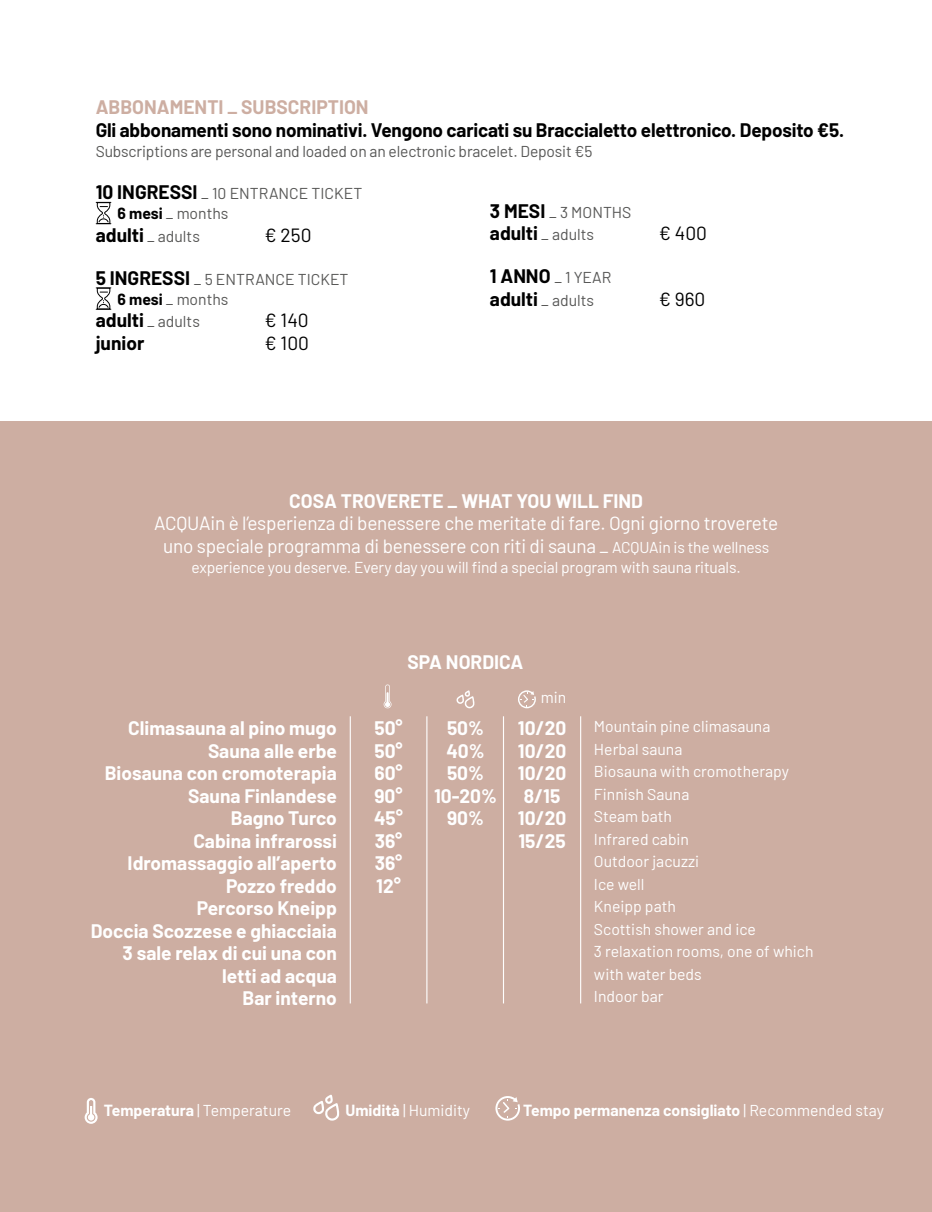
<style>
.page{position:relative;width:932px;height:1212px;background:#fff}
.page>*{position:absolute;margin:0;border:0;box-sizing:border-box;transform-origin:0 0}
.t1{font:700 19.12px/22.5px "Barlow";color:#fff;text-align:center}
.t2{font:19.12px/22.5px "Barlow";letter-spacing:-.01em;color:#fff;text-align:center}
.t3{font:700 19.12px "Barlow";letter-spacing:-.01em;color:#000}
.t4{font:700 19.12px "Barlow";color:#cdaea2}
.t5{font:19.12px "Barlow";color:#000}
.t6{font:15.75px/22.5px "Barlow";color:#fff}
.t7{font:15.75px/20.2px "Barlow";color:#575756}
.t8{font:700 15.75px "Barlow";color:#fff}
.s1{font-weight:700;font-size:19.12px;color:#000}
.s2{font-weight:700;color:#000}
.s3{font-size:15.75px}
.s4{font-weight:700}
.s5{font-weight:400}
</style>
<div class="page">
<div style="left:0;top:421px;width:931px;height:791px;background:#cdaea2"></div>
<svg style="left:456px;top:690px;width:19px;height:18px"></svg>
<svg style="left:518px;top:690px;width:17px;height:18px"></svg>
<hr style="left:502px;top:716px;width:2px;height:287px;background:#fff">
<hr style="left:426px;top:716px;width:1px;height:287px;background:#fff">
<hr style="left:349px;top:716px;width:2px;height:287px;background:#fff">
<hr style="left:580px;top:716px;width:1px;height:287px;background:#fff">
<svg style="left:383px;top:684px;width:8px;height:24px"></svg>
<svg style="left:96px;top:202px;width:15px;height:22px"></svg>
<svg style="left:96px;top:287px;width:15px;height:23px"></svg>
<svg style="left:85px;top:1098px;width:13px;height:26px"></svg>
<svg style="left:313px;top:1095px;width:27px;height:25px"></svg>
<svg style="left:495px;top:1096px;width:25px;height:24px"></svg>
<p class="t4" style="left:96px;top:93px;width:274px">ABBONAMENTI _ SUBSCRIPTION</p>
<p class="t3" style="left:96px;top:116px;width:749px">Gli abbonamenti sono nominativi. Vengono caricati su Braccialetto elettronico. Deposito €5.</p>
<p class="t7" style="left:96px;top:140px;width:498px">Subscriptions are personal and loaded on an electronic bracelet. Deposit €5</p>
<p class="t7" style="left:118px;top:182px;width:246px;text-indent:-22px"><span class="s1">10 INGRESSI</span> _ 10 ENTRANCE TICKET<br><span class="s2">6 mesi</span> _ months</p>
<p class="t7" style="left:96px;top:225px;width:106px"><span class="s1">adulti</span> _ adults</p>
<p class="t5" style="left:264px;top:221px;width:48px">€ 250</p>
<p class="t7" style="left:118px;top:268px;width:232px;text-indent:-22px"><span class="s1">5 INGRESSI</span> _ 5 ENTRANCE TICKET<br><span class="s2">6 mesi</span> _ months</p>
<p class="t7" style="left:96px;top:310px;width:106px"><span class="s1">adulti</span> _ adults</p>
<p class="t5" style="left:264px;top:307px;width:46px">€ 140</p>
<p class="t3" style="left:96px;top:329px;width:50px">junior</p>
<p class="t5" style="left:264px;top:329px;width:46px">€ 100</p>
<p class="t7" style="left:489px;top:200px;width:143px;line-height:22.5px"><span class="s1">3 MESI</span> _ 3 MONTHS <span class="s1">adulti</span> _ adults</p>
<p class="t5" style="left:658px;top:220px;width:50px">€ 400</p>
<p class="t7" style="left:489px;top:265px;width:123px;line-height:22.5px"><span class="s1">1 ANNO</span> _ 1 YEAR <span class="s1">adulti</span> _ adults</p>
<p class="t5" style="left:658px;top:285px;width:48px">€ 960</p>
<p class="t1" style="left:289px;top:488px;width:355px">COSA TROVERETE _ WHAT YOU WILL FIND</p>
<p class="t2" style="left:154px;top:511px;width:625px">ACQUAin è l’esperienza di benessere che meritate di fare. Ogni giorno troverete uno speciale programma di benessere con riti di sauna _ <span class="s3">ACQUAin is the wellness</span></p>
<p class="t6" style="left:191px;top:555px;width:550px">experience you deserve. Every day you will find a special program with sauna rituals.</p>
<p class="t1" style="left:407px;top:649px;width:117px">SPA NORDICA</p>
<p class="t6" style="left:540px;top:685px;width:27px">min</p>
<p class="t1" style="left:374px;top:716px;width:31px;text-align:justify">50° 50° 60° 90° 45° 36° 36° 12°</p>
<p class="t1" style="left:434px;top:716px;width:64px">50%<br>40%<br>50%<br>10-20%<br>90%</p>
<p class="t1" style="left:517px;top:716px;width:50px">10/20<br>10/20<br>10/20<br>8/15<br>10/20<br>15/25</p>
<p class="t1" style="left:91px;top:716px;width:247px;text-align:right">Climasauna al pino mugo<br>Sauna alle erbe<br>Biosauna con cromoterapia<br>Sauna Finlandese<br>Bagno Turco<br>Cabina infrarossi<br>Idromassaggio all’aperto<br>Pozzo freddo<br>Percorso Kneipp<br>Doccia Scozzese e ghiacciaia<br>3 sale relax di cui una con letti ad acqua<br>Bar interno</p>
<p class="t6" style="left:593px;top:714px;width:221px">Mountain pine climasauna<br>Herbal sauna<br>Biosauna with cromotherapy<br>Finnish Sauna<br>Steam bath<br>Infrared cabin<br>Outdoor jacuzzi<br>Ice well<br>Kneipp path<br>Scottish shower and ice<br>3 relaxation rooms, one of which with water beds<br>Indoor bar</p>
<p class="t6" style="left:104px;top:1098px;width:189px"><span class="s4">Temperatura</span> | Temperature</p>
<p class="t6" style="left:345px;top:1098px;width:126px"><span class="s4">Umidità</span> | Humidity</p>
<p class="t8" style="left:523px;top:1098px;width:362px">Tempo permanenza consigliato <span class="s5">| Recommended stay</span></p>
</div>
